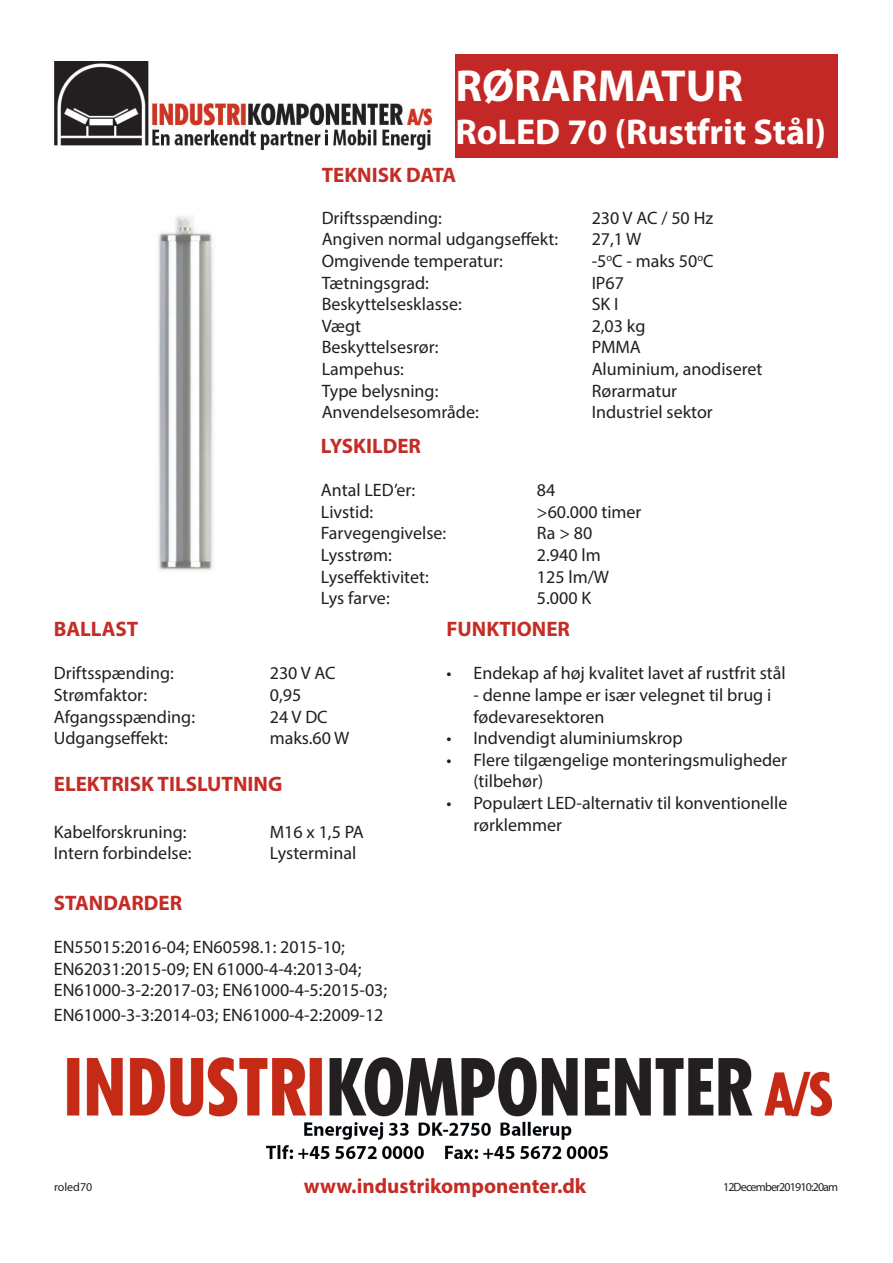
<style>
.page{position:relative;width:893px;height:1263px;background:#fff}
.page>*{position:absolute;margin:0;border:0;box-sizing:border-box;transform-origin:0 0}
.t1{font:700 45px "Myriad Pro";color:#fffefc}
.t2{font:700 36px "Myriad Pro";color:#fffefc}
.t3{font:700 21px "Myriad Pro";color:#c42c26}
.t4{font:18px/21.6px "Myriad Pro";color:#231f20}
.t5{font:12px "Myriad Pro";letter-spacing:-.065em;color:#231f20}
.t6{font:12px "Myriad Pro";color:#231f20}
</style>
<div class="page">
<img style="left:67px;top:1058px;width:765px;height:102px">
<div style="left:455px;top:54px;width:383px;height:104px;background:#c32826"></div>
<img style="left:54px;top:61px;width:378px;height:89px">
<img style="left:158px;top:216px;width:55px;height:355px">
<h1 class="t1" style="left:455px;top:57px;width:289px">RØRARMATUR</h1>
<h2 class="t2" style="left:455px;top:109px;width:372px">RoLED 70 (Rustfrit Stål)</h2>
<p class="t3" style="left:322px;top:162px;width:136px">TEKNISK DATA</p>
<p class="t4" style="left:322px;top:207px;width:122px">Driftsspænding:</p>
<p class="t4" style="left:592px;top:207px;width:123px">230 V AC / 50 Hz</p>
<p class="t4" style="left:322px;top:228px;width:238px">Angiven normal udgangseffekt:</p>
<p class="t4" style="left:592px;top:228px;width:51px">27,1 W</p>
<p class="t4" style="left:322px;top:250px;width:183px">Omgivende temperatur:</p>
<p class="t4" style="left:592px;top:250px;width:123px">-5<sup>o</sup>C - maks 50<sup>o</sup>C</p>
<p class="t4" style="left:322px;top:271px;width:109px">Tætningsgrad:</p>
<p class="t4" style="left:592px;top:271px;width:34px">IP67</p>
<p class="t4" style="left:322px;top:293px;width:142px">Beskyttelsesklasse:</p>
<p class="t4" style="left:592px;top:293px;width:28px">SK I</p>
<p class="t4" style="left:322px;top:315px;width:41px">Vægt</p>
<p class="t4" style="left:592px;top:315px;width:55px">2,03 kg</p>
<p class="t4" style="left:322px;top:336px;width:118px">Beskyttelsesrør:</p>
<p class="t4" style="left:592px;top:336px;width:51px">PMMA</p>
<p class="t4" style="left:322px;top:358px;width:84px">Lampehus:</p>
<p class="t4" style="left:592px;top:358px;width:172px">Aluminium, anodiseret</p>
<p class="t4" style="left:322px;top:379px;width:118px">Type belysning:</p>
<p class="t4" style="left:592px;top:379px;width:87px">Rørarmatur</p>
<p class="t4" style="left:322px;top:401px;width:159px">Anvendelsesområde:</p>
<p class="t4" style="left:592px;top:401px;width:123px">Industriel sektor</p>
<p class="t3" style="left:321px;top:432px;width:102px">LYSKILDER</p>
<p class="t4" style="left:321px;top:479px;width:96px">Antal LED’er:</p>
<p class="t4" style="left:537px;top:479px;width:20px">84</p>
<p class="t4" style="left:321px;top:501px;width:54px">Livstid:</p>
<p class="t4" style="left:537px;top:501px;width:106px">&gt;60.000 timer</p>
<p class="t4" style="left:321px;top:522px;width:127px">Farvegengivelse:</p>
<p class="t4" style="left:537px;top:522px;width:57px">Ra &gt; 80</p>
<p class="t4" style="left:321px;top:544px;width:72px">Lysstrøm:</p>
<p class="t4" style="left:537px;top:544px;width:65px">2.940 lm</p>
<p class="t4" style="left:321px;top:565px;width:109px">Lyseffektivitet:</p>
<p class="t4" style="left:537px;top:565px;width:74px">125 lm/W</p>
<p class="t4" style="left:321px;top:587px;width:70px">Lys farve:</p>
<p class="t4" style="left:537px;top:587px;width:56px">5.000 K</p>
<p class="t3" style="left:54px;top:615px;width:86px">BALLAST</p>
<p class="t4" style="left:54px;top:662px;width:122px">Driftsspænding:</p>
<p class="t4" style="left:270px;top:662px;width:67px">230 V AC</p>
<p class="t4" style="left:54px;top:684px;width:95px">Strømfaktor:</p>
<p class="t4" style="left:270px;top:684px;width:33px">0,95</p>
<p class="t4" style="left:54px;top:705px;width:143px">Afgangsspænding:</p>
<p class="t4" style="left:270px;top:705px;width:59px">24 V DC</p>
<p class="t4" style="left:54px;top:727px;width:116px">Udgangseffekt:</p>
<p class="t4" style="left:270px;top:727px;width:81px">maks.60 W</p>
<p class="t3" style="left:54px;top:770px;width:230px">ELEKTRISK TILSLUTNING</p>
<p class="t4" style="left:54px;top:821px;width:134px">Kabelforskruning:</p>
<p class="t4" style="left:270px;top:821px;width:95px">M16 x 1,5 PA</p>
<p class="t4" style="left:54px;top:842px;width:139px">Intern forbindelse:</p>
<p class="t4" style="left:270px;top:842px;width:88px">Lysterminal</p>
<p class="t3" style="left:54px;top:889px;width:130px">STANDARDER</p>
<p class="t4" style="left:54px;top:936px;width:335px">EN55015:2016-04; EN60598.1: 2015-10;<br>EN62031:2015-09; EN 61000-4-4:2013-04;<br>EN61000-3-2:2017-03; EN61000-4-5:2015-03;</p>
<p class="t4" style="left:54px;top:1004px;width:331px">EN61000-3-3:2014-03; EN61000-4-2:2009-12</p>
<p class="t3" style="left:446px;top:615px;width:125px">FUNKTIONER</p>
<p class="t4" style="left:446px;top:662px;width:341px">• Endekap af høj kvalitet lavet af rustfrit stål</p>
<p class="t4" style="left:473px;top:684px;width:299px">- denne lampe er især velegnet til brug i fødevaresektoren</p>
<p class="t4" style="left:446px;top:727px;width:238px">• Indvendigt aluminiumskrop</p>
<p class="t4" style="left:473px;top:749px;width:315px;text-indent:-27px">• Flere tilgængelige monteringsmuligheder (tilbehør)</p>
<p class="t4" style="left:473px;top:792px;width:315px;text-indent:-27px">• Populært LED-alternativ til konventionelle rørklemmer</p>
<p class="t6" style="left:54px;top:1180px;width:40px">roled70</p>
<p class="t3" style="left:304px;top:1172px;width:284px">www.industrikomponenter.dk</p>
<p class="t5" style="left:723px;top:1180px;width:117px">12 December 2019 10:20 am</p>
</div>
